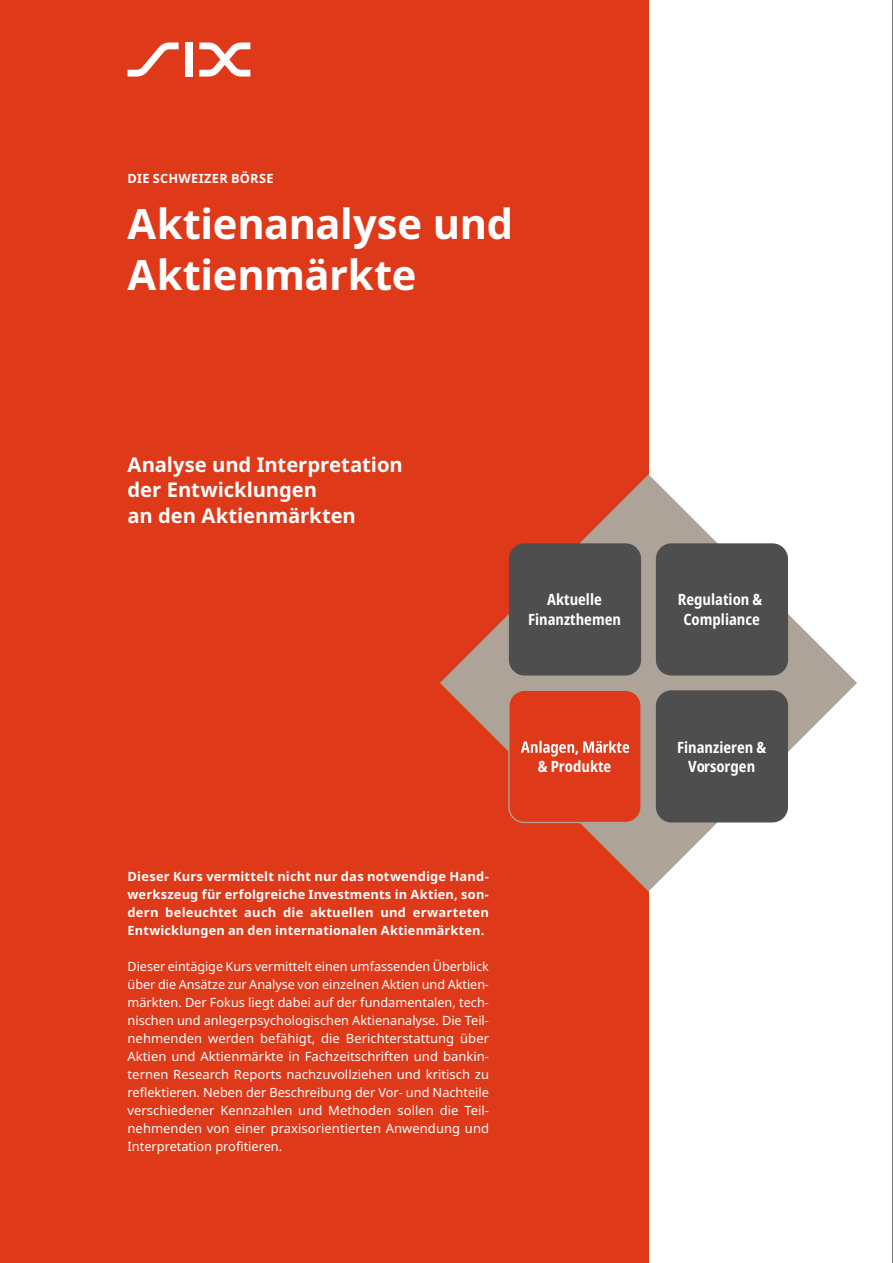
<style>
.page{position:relative;width:893px;height:1263px;background:#fff}
.page>*{position:absolute;margin:0;border:0;box-sizing:border-box;transform-origin:0 0}
.t1{font:700 41.7px/50.1px "Noto Sans";letter-spacing:-.01em;color:#fff}
.t2{font:700 20.25px/25.5px "Noto Sans";letter-spacing:-.005em;color:#fff}
.t3{font:700 condensed 15.6px/19.2px "Noto Sans";color:#fff;text-align:center}
.t4{font:12.75px/18px "Noto Sans";color:#fff;text-align:justify}
.t5{font:700 12.75px/18px "Noto Sans";letter-spacing:.015em;color:#fff;text-align:justify}
</style>
<div class="page">
<div style="left:0;top:0;width:648px;height:1263px;background:#de3919"></div>
<svg style="left:128px;top:43px;width:51px;height:34px"></svg>
<div style="left:185px;top:43px;width:8px;height:34px;background:#fff"></div>
<svg style="left:199px;top:43px;width:51px;height:34px"></svg>
<svg style="left:440px;top:474px;width:417px;height:417px"></svg>
<div style="left:656px;top:543px;width:132px;height:132px;background:#4e4e4e;border-radius:16px"></div>
<div style="left:656px;top:690px;width:132px;height:132px;background:#4e4e4e;border-radius:16px"></div>
<div style="left:509px;top:690px;width:132px;height:132px;background:#de3919;border-radius:16px"></div>
<div style="left:508px;top:690px;width:134px;height:133px;border:1px solid #ada398;border-radius:16px"></div>
<div style="left:509px;top:543px;width:132px;height:132px;background:#4e4e4e;border-radius:16px"></div>
<hr style="left:892px;top:0;width:1px;height:1263px;background:#000">
<svg style="left:521px;top:741px;width:108px;height:15px"></svg>
<p class="t5" style="left:128px;top:170px;width:148px">DIE SCHWEIZER BÖRSE</p>
<h1 class="t1" style="left:128px;top:200px;width:387px">Aktienanalyse und<br>Aktienmärkte</h1>
<h2 class="t2" style="left:128px;top:452px;width:277px">Analyse und Interpretation der Entwicklungen<br>an den Aktienmärkten</h2>
<p class="t3" style="left:528px;top:590px;width:95px">Aktuelle<br>Finanzthemen</p>
<p class="t5" style="left:128px;top:867px;width:363px">Dieser Kurs vermittelt nicht nur das notwendige Hand&shy;werkszeug für erfolgreiche Investments in Aktien, son&shy;dern beleuchtet auch die aktuellen und erwarteten Entwicklungen an den internationalen Aktienmärkten.</p>
<p class="t4" style="left:128px;top:958px;width:363px">Dieser eintägige Kurs vermittelt einen umfassenden Überblick über die Ansätze zur Analyse von einzelnen Aktien und Aktien&shy;märkten. Der Fokus liegt dabei auf der fundamentalen, tech&shy;nischen und anlegerpsychologischen Aktienanalyse. Die Teil&shy;nehmenden werden befähigt, die Berichterstattung über Aktien und Aktienmärkte in Fachzeitschriften und bankin&shy;ternen Research Reports nachzuvollziehen und kritisch zu reflektieren. Neben der Beschreibung der Vor- und Nachteile verschiedener Kennzahlen und Methoden sollen die Teil&shy;nehmenden von einer praxisorientierten Anwendung und Interpretation profitieren.</p>
<p class="t3" style="left:538px;top:756px;width:75px">&amp; Produkte</p>
<p class="t3" style="left:678px;top:590px;width:86px">Regulation &amp;<br>Compliance</p>
<p class="t3" style="left:677px;top:738px;width:91px">Finanzieren &amp;<br>Vorsorgen</p>
</div>
